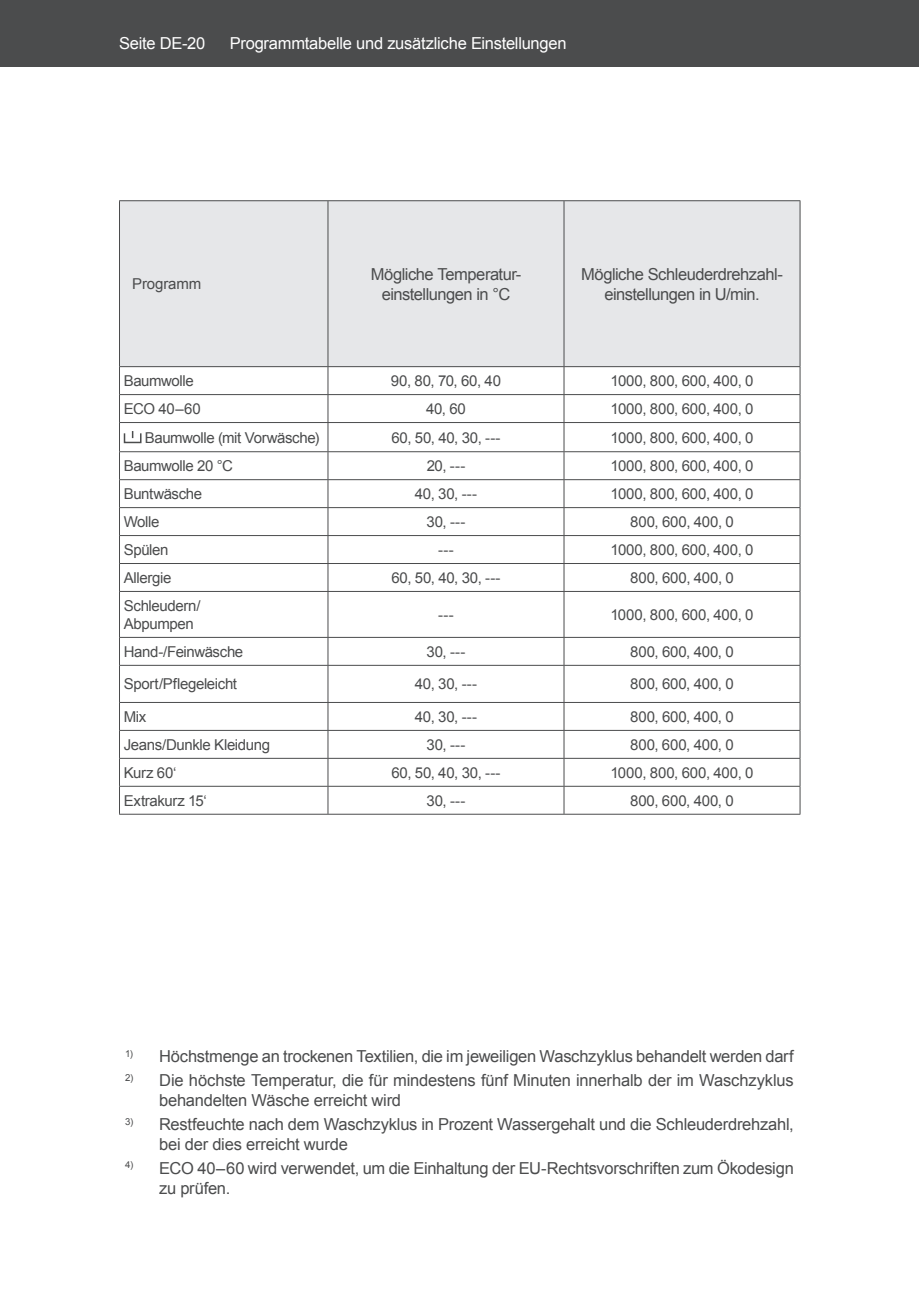
<style>
.page{position:relative;width:919px;height:1289px;background:#fff}
.page>*{position:absolute;margin:0;border:0;box-sizing:border-box;transform-origin:0 0}
.t1{font:16.5px/19.8px "Arial";letter-spacing:-.015em;color:#4b4c4d}
.t2{font:16.5px "Arial";letter-spacing:-.015em;color:#fff}
.t3{font:15px/18px "Arial";letter-spacing:-.02em;color:#4b4c4d}
</style>
<div class="page">
<div style="left:906px;top:0;width:12px;height:67px;background:#4b4c4d"></div>
<div style="left:0;top:0;width:906px;height:67px;background:#4b4c4d"></div>
<div style="left:120px;top:201px;width:679px;height:165px;background:#e6e7e9"></div>
<hr style="left:327px;top:201px;width:1px;height:165px;background:#4b4c4d">
<hr style="left:563px;top:201px;width:1px;height:165px;background:#4b4c4d">
<hr style="left:119px;top:394px;width:209px;height:1px;background:#4b4c4d">
<hr style="left:328px;top:394px;width:236px;height:1px;background:#4b4c4d">
<hr style="left:564px;top:394px;width:236px;height:1px;background:#4b4c4d">
<hr style="left:119px;top:422px;width:209px;height:1px;background:#4b4c4d">
<hr style="left:328px;top:422px;width:236px;height:1px;background:#4b4c4d">
<hr style="left:564px;top:422px;width:236px;height:1px;background:#4b4c4d">
<hr style="left:119px;top:451px;width:209px;height:1px;background:#4b4c4d">
<hr style="left:328px;top:451px;width:236px;height:1px;background:#4b4c4d">
<hr style="left:564px;top:451px;width:236px;height:1px;background:#4b4c4d">
<hr style="left:119px;top:479px;width:209px;height:1px;background:#4b4c4d">
<hr style="left:328px;top:479px;width:236px;height:1px;background:#4b4c4d">
<hr style="left:564px;top:479px;width:236px;height:1px;background:#4b4c4d">
<hr style="left:119px;top:507px;width:209px;height:1px;background:#4b4c4d">
<hr style="left:328px;top:507px;width:236px;height:1px;background:#4b4c4d">
<hr style="left:564px;top:507px;width:236px;height:1px;background:#4b4c4d">
<hr style="left:119px;top:535px;width:209px;height:1px;background:#4b4c4d">
<hr style="left:328px;top:535px;width:236px;height:1px;background:#4b4c4d">
<hr style="left:564px;top:535px;width:236px;height:1px;background:#4b4c4d">
<hr style="left:119px;top:563px;width:209px;height:1px;background:#4b4c4d">
<hr style="left:328px;top:563px;width:236px;height:1px;background:#4b4c4d">
<svg style="left:327px;top:367px;width:1px;height:224px"></svg>
<hr style="left:564px;top:563px;width:236px;height:1px;background:#4b4c4d">
<svg style="left:563px;top:367px;width:1px;height:224px"></svg>
<hr style="left:119px;top:591px;width:209px;height:1px;background:#4b4c4d">
<hr style="left:328px;top:591px;width:236px;height:1px;background:#4b4c4d">
<hr style="left:327px;top:592px;width:1px;height:45px;background:#4b4c4d">
<hr style="left:564px;top:591px;width:236px;height:1px;background:#4b4c4d">
<hr style="left:563px;top:592px;width:1px;height:45px;background:#4b4c4d">
<hr style="left:119px;top:637px;width:209px;height:1px;background:#4b4c4d">
<hr style="left:328px;top:637px;width:236px;height:1px;background:#4b4c4d">
<svg style="left:327px;top:637px;width:1px;height:28px"></svg>
<hr style="left:564px;top:637px;width:236px;height:1px;background:#4b4c4d">
<svg style="left:563px;top:637px;width:1px;height:28px"></svg>
<hr style="left:119px;top:665px;width:209px;height:1px;background:#4b4c4d">
<hr style="left:328px;top:665px;width:236px;height:1px;background:#4b4c4d">
<hr style="left:327px;top:665px;width:1px;height:37px;background:#4b4c4d">
<hr style="left:564px;top:665px;width:236px;height:1px;background:#4b4c4d">
<hr style="left:563px;top:665px;width:1px;height:37px;background:#4b4c4d">
<hr style="left:119px;top:702px;width:209px;height:1px;background:#4b4c4d">
<hr style="left:328px;top:702px;width:236px;height:1px;background:#4b4c4d">
<hr style="left:564px;top:702px;width:236px;height:1px;background:#4b4c4d">
<hr style="left:119px;top:730px;width:209px;height:1px;background:#4b4c4d">
<hr style="left:328px;top:730px;width:236px;height:1px;background:#4b4c4d">
<hr style="left:564px;top:730px;width:236px;height:1px;background:#4b4c4d">
<hr style="left:119px;top:758px;width:209px;height:1px;background:#4b4c4d">
<hr style="left:328px;top:758px;width:236px;height:1px;background:#4b4c4d">
<hr style="left:564px;top:758px;width:236px;height:1px;background:#4b4c4d">
<hr style="left:119px;top:786px;width:209px;height:1px;background:#4b4c4d">
<hr style="left:328px;top:786px;width:236px;height:1px;background:#4b4c4d">
<svg style="left:327px;top:703px;width:1px;height:110px"></svg>
<hr style="left:564px;top:786px;width:236px;height:1px;background:#4b4c4d">
<svg style="left:563px;top:703px;width:1px;height:110px"></svg>
<svg style="left:119px;top:367px;width:1px;height:224px"></svg>
<svg style="left:799px;top:367px;width:1px;height:224px"></svg>
<hr style="left:119px;top:592px;width:1px;height:45px;background:#4b4c4d">
<hr style="left:799px;top:592px;width:1px;height:45px;background:#4b4c4d">
<svg style="left:119px;top:637px;width:1px;height:28px"></svg>
<svg style="left:799px;top:637px;width:1px;height:28px"></svg>
<hr style="left:119px;top:665px;width:1px;height:37px;background:#4b4c4d">
<hr style="left:799px;top:665px;width:1px;height:37px;background:#4b4c4d">
<svg style="left:119px;top:702px;width:1px;height:111px"></svg>
<svg style="left:799px;top:703px;width:1px;height:110px"></svg>
<hr style="left:119px;top:813px;width:209px;height:1px;background:#4b4c4d">
<hr style="left:328px;top:813px;width:236px;height:1px;background:#4b4c4d">
<hr style="left:564px;top:813px;width:236px;height:1px;background:#4b4c4d">
<hr style="left:119px;top:200px;width:209px;height:1px;background:#4b4c4d">
<hr style="left:119px;top:201px;width:1px;height:165px;background:#4b4c4d">
<hr style="left:328px;top:200px;width:236px;height:1px;background:#4b4c4d">
<hr style="left:564px;top:200px;width:236px;height:1px;background:#4b4c4d">
<hr style="left:799px;top:201px;width:1px;height:165px;background:#4b4c4d">
<hr style="left:119px;top:366px;width:209px;height:1px;background:#4b4c4d">
<hr style="left:328px;top:366px;width:236px;height:1px;background:#4b4c4d">
<hr style="left:564px;top:366px;width:236px;height:1px;background:#4b4c4d">
<div style="left:124px;top:432px;width:17px;height:11px;border:2px solid #4b4c4d"></div>
<p class="t2" style="left:119px;top:33px;width:88px">Seite DE-20</p>
<p class="t2" style="left:230px;top:33px;width:338px">Programmtabelle und zusätzliche Einstellungen</p>
<p class="t3" style="left:132px;top:275px;width:70px">Programm</p>
<p class="t1" style="left:371px;top:264px;width:152px;text-align:center">Mögliche Temperatur&shy;einstellungen in °C</p>
<p class="t1" style="left:581px;top:264px;width:203px;text-align:center">Mögliche Schleuderdrehzahl&shy;einstellungen in U/min.</p>
<p class="t3" style="left:124px;top:372px;width:71px">Baumwolle</p>
<p class="t3" style="left:391px;top:372px;width:112px">90, 80, 70, 60, 40</p>
<p class="t3" style="left:610px;top:372px;width:144px">1000, 800, 600, 400, 0</p>
<p class="t3" style="left:124px;top:400px;width:79px">ECO 40–60</p>
<p class="t3" style="left:426px;top:400px;width:41px">40, 60</p>
<p class="t3" style="left:610px;top:400px;width:144px">1000, 800, 600, 400, 0</p>
<p class="t3" style="left:145px;top:429px;width:176px">Baumwolle (mit Vorwäsche)</p>
<p class="t3" style="left:391px;top:428px;width:111px">60, 50, 40, 30, ---</p>
<p class="t3" style="left:610px;top:428px;width:144px">1000, 800, 600, 400, 0</p>
<p class="t3" style="left:124px;top:457px;width:111px">Baumwolle 20 °C</p>
<p class="t3" style="left:426px;top:457px;width:40px">20, ---</p>
<p class="t3" style="left:610px;top:457px;width:144px">1000, 800, 600, 400, 0</p>
<p class="t3" style="left:124px;top:485px;width:80px">Buntwäsche</p>
<p class="t3" style="left:415px;top:485px;width:64px">40, 30, ---</p>
<p class="t3" style="left:610px;top:485px;width:144px">1000, 800, 600, 400, 0</p>
<p class="t3" style="left:124px;top:513px;width:37px">Wolle</p>
<p class="t3" style="left:426px;top:513px;width:40px">30, ---</p>
<p class="t3" style="left:630px;top:513px;width:105px">800, 600, 400, 0</p>
<p class="t3" style="left:124px;top:541px;width:46px">Spülen</p>
<p class="t3" style="left:438px;top:541px;width:17px">---</p>
<p class="t3" style="left:610px;top:541px;width:144px">1000, 800, 600, 400, 0</p>
<p class="t3" style="left:124px;top:569px;width:49px">Allergie</p>
<p class="t3" style="left:391px;top:569px;width:111px">60, 50, 40, 30, ---</p>
<p class="t3" style="left:630px;top:569px;width:105px">800, 600, 400, 0</p>
<p class="t3" style="left:124px;top:596px;width:78px">Schleudern/<br>Abpumpen</p>
<p class="t3" style="left:438px;top:605px;width:17px">---</p>
<p class="t3" style="left:610px;top:605px;width:144px">1000, 800, 600, 400, 0</p>
<p class="t3" style="left:124px;top:642px;width:121px">Hand-/Feinwäsche</p>
<p class="t3" style="left:426px;top:642px;width:40px">30, ---</p>
<p class="t3" style="left:630px;top:642px;width:105px">800, 600, 400, 0</p>
<p class="t3" style="left:124px;top:675px;width:115px">Sport/Pflegeleicht</p>
<p class="t3" style="left:415px;top:675px;width:64px">40, 30, ---</p>
<p class="t3" style="left:630px;top:675px;width:105px">800, 600, 400, 0</p>
<p class="t3" style="left:124px;top:707px;width:24px">Mix</p>
<p class="t3" style="left:415px;top:707px;width:64px">40, 30, ---</p>
<p class="t3" style="left:630px;top:707px;width:105px">800, 600, 400, 0</p>
<p class="t3" style="left:124px;top:735px;width:148px">Jeans/Dunkle Kleidung</p>
<p class="t3" style="left:426px;top:735px;width:40px">30, ---</p>
<p class="t3" style="left:630px;top:735px;width:105px">800, 600, 400, 0</p>
<p class="t3" style="left:124px;top:763px;width:54px">Kurz 60‘</p>
<p class="t3" style="left:391px;top:763px;width:111px">60, 50, 40, 30, ---</p>
<p class="t3" style="left:610px;top:763px;width:144px">1000, 800, 600, 400, 0</p>
<p class="t3" style="left:124px;top:791px;width:84px">Extrakurz 15‘</p>
<p class="t3" style="left:426px;top:791px;width:40px">30, ---</p>
<p class="t3" style="left:630px;top:791px;width:105px">800, 600, 400, 0</p>
<p class="t1" style="left:125px;top:1046px;width:670px"><sup>1)</sup> Höchstmenge an trockenen Textilien, die im jeweiligen Waschzyklus behandelt werden darf</p>
<p class="t1" style="left:159px;top:1070px;width:636px;text-indent:-34px"><sup>2)</sup> Die höchste Temperatur, die für mindestens fünf Minuten innerhalb der im Waschzyklus behandelten Wäsche erreicht wird</p>
<p class="t1" style="left:159px;top:1114px;width:636px;text-indent:-34px"><sup>3)</sup> Restfeuchte nach dem Waschzyklus in Prozent Wassergehalt und die Schleuderdrehzahl, bei der dies erreicht wurde</p>
<p class="t1" style="left:159px;top:1158px;width:636px;text-indent:-34px"><sup>4)</sup> ECO 40–60 wird verwendet, um die Einhaltung der EU-Rechtsvorschriften zum Ökodesign zu prüfen.</p>
</div>
